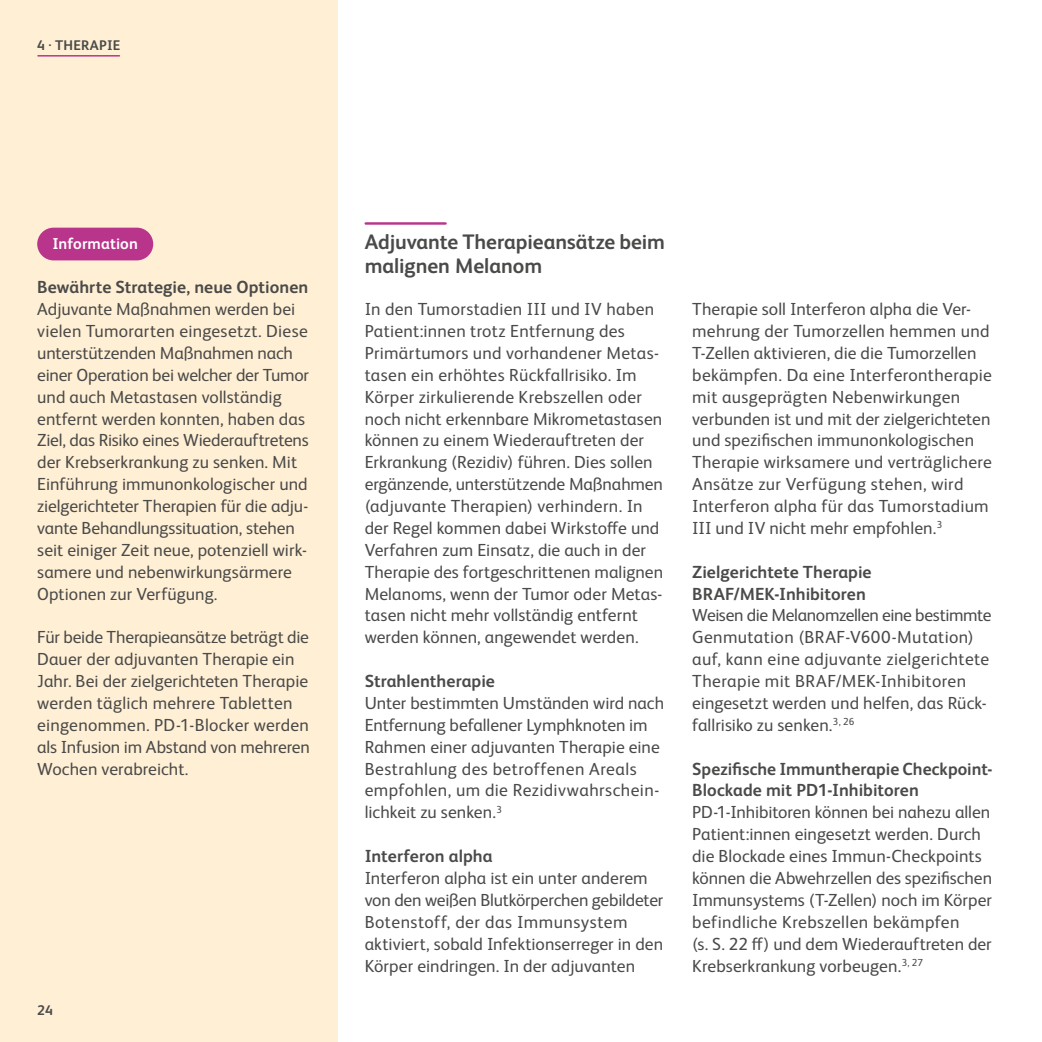
<style>
.page{position:relative;width:1042px;height:1042px;background:#fff}
.page>*{position:absolute;margin:0;border:0;box-sizing:border-box;transform-origin:0 0}
.t1{font:700 21px/23.1px "BMS Humanity";letter-spacing:-.005em;color:#4a4a49}
.t2{font:17.5px/21.9px "BMS Humanity";letter-spacing:.005em;color:#4a4a49}
.t3{font:700 17.5px/21.9px "BMS Humanity";color:#4a4a49}
.t4{font:700 15.75px "BMS Humanity";letter-spacing:.005em;color:#fff}
.t5{font:700 14px "BMS Humanity";letter-spacing:.015em;color:#4a4a49}
</style>
<div class="page">
<div style="left:0;top:0;width:338px;height:1042px;background:#ffefd4"></div>
<hr style="left:366px;top:222px;width:79px;height:3px;background:#b9348b">
<div style="left:37px;top:228px;width:116px;height:32px;background:#b9348b;border-radius:16px"></div>
<hr style="left:38px;top:55px;width:81px;height:2px;background:#b9348b">
<p class="t5" style="left:37px;top:35px;width:84px">4 · THERAPIE</p>
<p class="t4" style="left:52px;top:233px;width:87px">Information</p>
<p class="t3" style="left:37px;top:275px;width:273px">Bewährte Strategie, neue Optionen</p>
<p class="t2" style="left:37px;top:297px;width:273px">Adjuvante Maßnahmen werden bei vielen Tumorarten eingesetzt. Diese unterstützenden Maßnahmen nach einer Operation bei welcher der Tumor und auch Metastasen vollständig entfernt werden konnten, haben das Ziel, das Risiko eines Wiederauftretens der Krebserkrankung zu senken. Mit Einführung immunonkologischer und zielgerichteter Therapien für die adju&shy;vante Behandlungssituation, stehen seit einiger Zeit neue, potenziell wirk&shy;samere und nebenwirkungsärmere Optionen zur Verfügung.</p>
<p class="t2" style="left:37px;top:625px;width:274px">Für beide Therapieansätze beträgt die Dauer der adjuvanten Therapie ein Jahr. Bei der zielgerichteten Therapie werden täglich mehrere Tabletten eingenommen. PD-1-Blocker werden als Infusion im Abstand von mehreren Wochen verabreicht.</p>
<p class="t5" style="left:37px;top:1000px;width:17px">24</p>
<p class="t1" style="left:365px;top:230px;width:302px">Adjuvante Therapieansätze beim malignen Melanom</p>
<p class="t2" style="left:365px;top:297px;width:300px">In den Tumorstadien III und IV haben Patient:innen trotz Entfernung des Primärtumors und vorhandener Metas&shy;tasen ein erhöhtes Rückfallrisiko. Im Körper zirkulierende Krebszellen oder noch nicht erkennbare Mikrometastasen können zu einem Wiederauftreten der Erkrankung (Rezidiv) führen. Dies sollen ergänzende, unterstützende Maßnahmen (adjuvante Therapien) verhindern. In der Regel kommen dabei Wirkstoffe und Verfahren zum Einsatz, die auch in der Therapie des fortgeschrittenen malignen Melanoms, wenn der Tumor oder Metas&shy;tasen nicht mehr vollständig entfernt werden können, angewendet werden.</p>
<p class="t3" style="left:365px;top:669px;width:132px">Strahlentherapie</p>
<p class="t2" style="left:365px;top:691px;width:301px">Unter bestimmten Umständen wird nach Entfernung befallener Lymphknoten im Rahmen einer adjuvanten Therapie eine Bestrahlung des betroffenen Areals empfohlen, um die Rezidivwahrschein&shy;lichkeit zu senken.<sup>3</sup></p>
<p class="t3" style="left:365px;top:844px;width:130px">Interferon alpha</p>
<p class="t2" style="left:365px;top:866px;width:300px">Interferon alpha ist ein unter anderem von den weißen Blutkörperchen gebildeter Botenstoff, der das Immunsystem aktiviert, sobald Infektionserreger in den Körper eindringen. In der adjuvanten</p>
<p class="t2" style="left:692px;top:297px;width:301px">Therapie soll Interferon alpha die Ver&shy;mehrung der Tumorzellen hemmen und T-Zellen aktivieren, die die Tumorzellen bekämpfen. Da eine Interferontherapie mit ausgeprägten Nebenwirkungen verbunden ist und mit der zielgerichteten und spezifischen immunonkologischen Therapie wirksamere und verträglichere Ansätze zur Verfügung stehen, wird Interferon alpha für das Tumorstadium III und IV nicht mehr empfohlen.<sup>3</sup></p>
<p class="t3" style="left:692px;top:560px;width:181px">Zielgerichtete Therapie<br>BRAF/MEK-Inhibitoren</p>
<p class="t2" style="left:692px;top:603px;width:301px">Weisen die Melanomzellen eine bestimmte Genmutation (BRAF-V600-Mutation) auf, kann eine adjuvante zielgerichtete Therapie mit BRAF/MEK-Inhibitoren eingesetzt werden und helfen, das Rück&shy;fallrisiko zu senken.<sup>3,</sup> <sup>26</sup></p>
<p class="t3" style="left:692px;top:757px;width:302px">Spezifische Immuntherapie Checkpoint-<br>Blockade mit PD1-Inhibitoren</p>
<p class="t2" style="left:692px;top:800px;width:301px">PD-1-Inhibitoren können bei nahezu allen Patient:innen eingesetzt werden. Durch die Blockade eines Immun-Checkpoints können die Abwehrzellen des spezifischen Immunsystems (T-Zellen) noch im Körper befindliche Krebszellen bekämpfen<br>(s. S. 22 ff) und dem Wiederauftreten der Krebserkrankung vorbeugen.<sup>3,</sup> <sup>27</sup></p>
</div>
